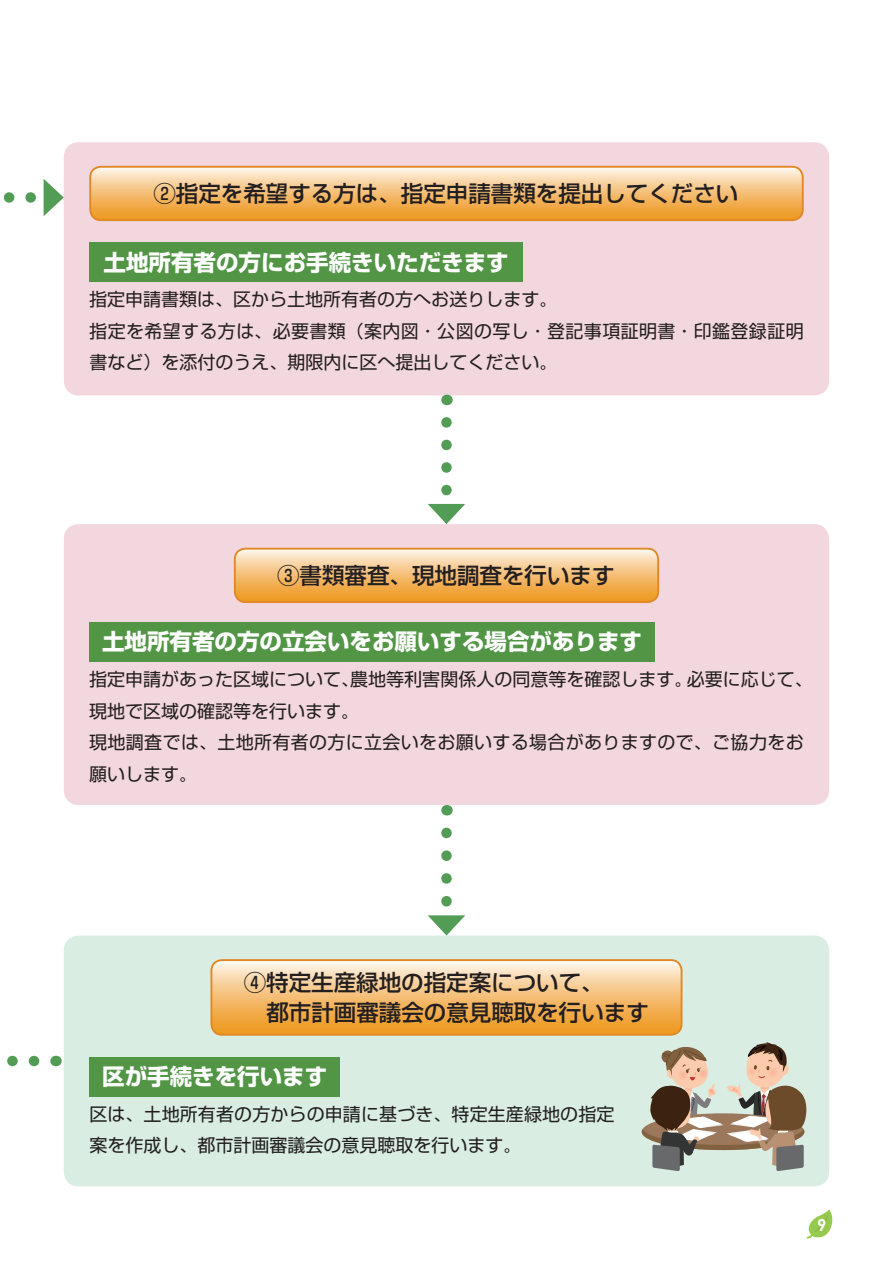
<style>
.page{position:relative;width:893px;height:1263px;background:#fff}
.page>*{position:absolute;margin:0;border:0;box-sizing:border-box;transform-origin:0 0}
.t1{font:500 22.5px/30.9px "Shin Go Pro";color:#231f20}
.t2{font:700 22.5px "Shin Go Pro";color:#fff}
.t3{font:18px/31.5px "Shin Go Pro";color:#231f20}
.t4{font:700 16.5px "Century Gothic";color:#fff}
.s1{font-family:"Gothic MB101 Pro"}
</style>
<div class="page">
<svg style="left:807px;top:1209px;width:25px;height:29px"></svg>
<div style="left:64px;top:142px;width:765px;height:253px;background:#f3d7de;border-radius:15px"></div>
<div style="left:64px;top:935px;width:765px;height:251px;background:#d9ede2;border-radius:15px"></div>
<svg style="left:91px;top:168px;width:711px;height:51px"></svg>
<div style="left:89px;top:166px;width:715px;height:55px;border:2px solid #e18725;border-radius:11px"></div>
<div style="left:64px;top:524px;width:765px;height:281px;background:#f3d7de;border-radius:15px"></div>
<svg style="left:235px;top:549px;width:423px;height:52px"></svg>
<div style="left:234px;top:548px;width:425px;height:55px;border:2px solid #e18725;border-radius:11px"></div>
<svg style="left:3px;top:179px;width:61px;height:37px"></svg>
<svg style="left:7px;top:1056px;width:27px;height:10px"></svg>
<svg style="left:428px;top:422px;width:37px;height:102px"></svg>
<svg style="left:428px;top:833px;width:37px;height:102px"></svg>
<svg style="left:211px;top:960px;width:596px;height:211px"></svg>
<div style="left:89px;top:242px;width:434px;height:40px;background:#519545"></div>
<div style="left:89px;top:622px;width:566px;height:40px;background:#519545"></div>
<div style="left:89px;top:1057px;width:251px;height:39px;background:#519545"></div>
<p class="t1" style="left:153px;top:175px;width:587px">②指定を希望する方は<span class="s1">、</span>指定申請書類を提出してください</p>
<p class="t2" style="left:104px;top:244px;width:406px">土地所有者の方にお手続きいただきます</p>
<p class="t3" style="left:89px;top:281px;width:716px">指定申請書類は<span class="s1">、</span>区から土地所有者の方へお送りします<span class="s1">。<br></span>指定を希望する方は<span class="s1">、</span>必要書類<span class="s1">（</span>案内図<span class="s1">・</span>公図の写し<span class="s1">・</span>登記事項証明書<span class="s1">・</span>印鑑登録証明書など<span class="s1">）</span>を添付のうえ<span class="s1">、</span>期限内に区へ提出してください<span class="s1">。</span></p>
<p class="t1" style="left:277px;top:557px;width:339px">③書類審査<span class="s1">、</span>現地調査を行います</p>
<p class="t2" style="left:102px;top:624px;width:541px">土地所有者の方の立会いをお願いする場合があります</p>
<p class="t3" style="left:89px;top:661px;width:725px">指定申請があった区域について<span class="s1">、</span>農地等利害関係人の同意等を確認します<span class="s1">。</span>必要に応じて<span class="s1">、</span>現地で区域の確認等を行います<span class="s1">。<br></span>現地調査では<span class="s1">、</span>土地所有者の方に立会いをお願いする場合がありますので<span class="s1">、</span>ご協力をお願いします<span class="s1">。</span></p>
<p class="t1" style="left:244px;top:964px;width:407px">④特定生産緑地の指定案について<span class="s1">、<br></span>　都市計画審議会の意見聴取を行います</p>
<p class="t2" style="left:102px;top:1059px;width:226px">区が手続きを行います</p>
<p class="t3" style="left:89px;top:1096px;width:527px">区は<span class="s1">、</span>土地所有者の方からの申請に基づき<span class="s1">、</span>特定生産緑地の指定案を作成し<span class="s1">、</span>都市計画審議会の意見聴取を行います<span class="s1">。</span></p>
<p class="t4" style="left:817px;top:1212px;width:11px">9</p>
</div>
